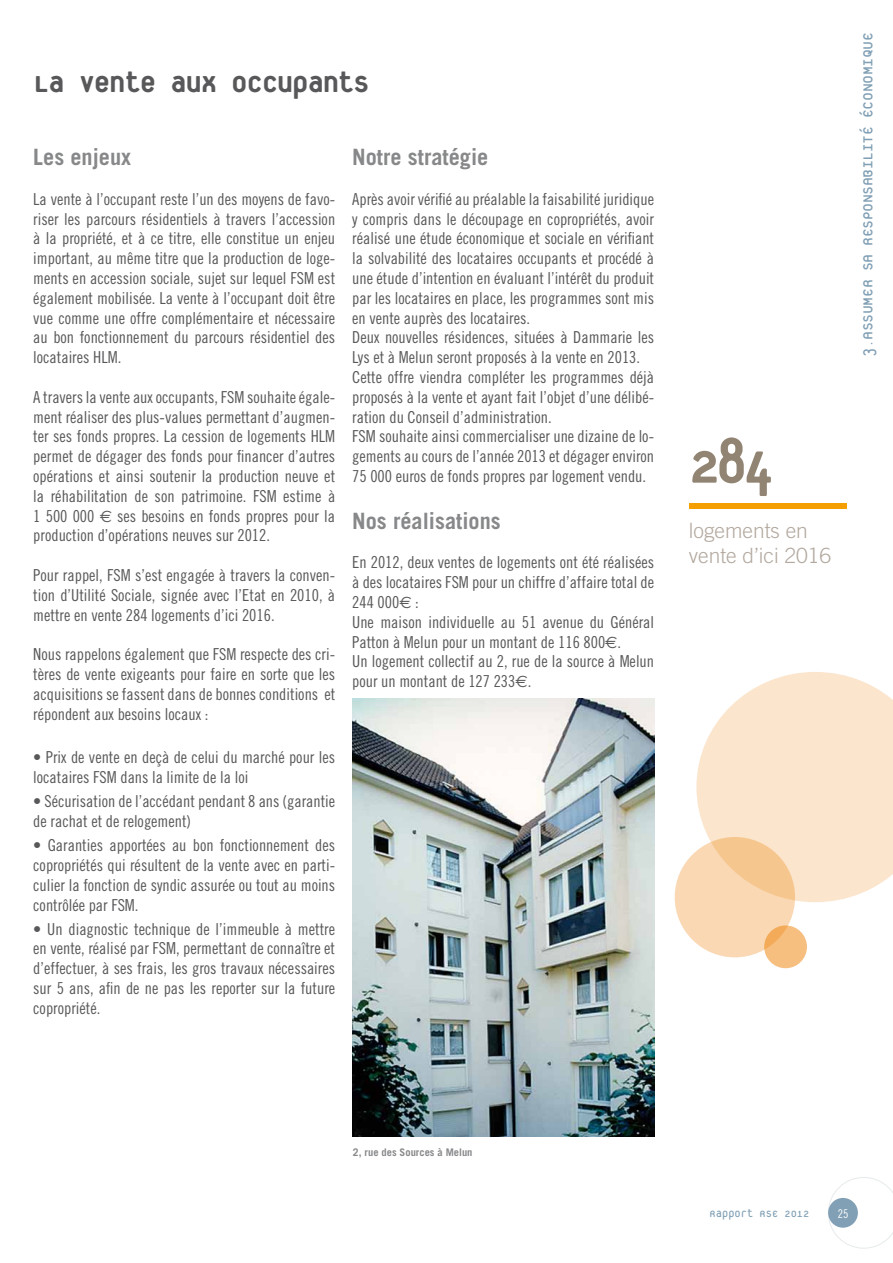
<style>
.page{position:relative;width:893px;height:1263px;background:#fff}
.page>*{position:absolute;margin:0;border:0;box-sizing:border-box;transform-origin:0 0}
.t1{font:800 67.5px "Platelet";color:#918473}
.t2{font:800 34.5px "Platelet";letter-spacing:-.02em;color:#58585a}
.t3{font:700 22.5px "Trade Gothic";color:#87888a}
.t4{font:300 21px/25.2px "Trade Gothic";color:#b2a89e}
.t5{font:19.5px "Platelet";letter-spacing:-.025em;color:#81a0b5}
.t6{font:16.5px/19.8px "Trade Gothic Cond Eighteen";color:#58585a;text-align:justify}
.t7{font:13.5px "Platelet";color:#81a0b5}
.t8{font:12px "Trade Gothic Cond Eighteen";color:#fff}
.t9{font:700 10.5px "Trade Gothic";color:#87888a}
.s1{font-family:"Euro Sans"}
</style>
<div class="page">
<svg style="left:828px;top:1177px;width:65px;height:71px"></svg>
<div style="left:828px;top:1198px;width:30px;height:30px;background:#81a0b5;border-radius:50%"></div>
<img style="left:353px;top:698px;width:302px;height:438px">
<div style="left:675px;top:837px;width:120px;height:120px;background:#f9d8b3;border-radius:50%"></div>
<svg style="left:764px;top:925px;width:43px;height:43px"></svg>
<svg style="left:696px;top:672px;width:197px;height:230px;fill:#fbe5cd"></svg>
<div style="left:689px;top:503px;width:157px;height:6px;background:#f49e00"></div>
<h2 class="t2" style="left:33px;top:68px;width:338px">La vente aux occupants</h2>
<h3 class="t3" style="left:33px;top:143px;width:99px">Les enjeux</h3>
<p class="t6" style="left:33px;top:189px;width:303px">La vente à l’occupant reste l’un des moyens de favo&shy;riser les parcours résidentiels à travers l’accession à la propriété, et à ce titre, elle constitue un enjeu important, au même titre que la production de loge&shy;ments en accession sociale, sujet sur lequel FSM est également mobilisée. La vente à l’occupant doit être vue comme une offre complémentaire et nécessaire au bon fonctionnement du parcours résidentiel des locataires HLM.</p>
<p class="t6" style="left:33px;top:387px;width:303px">A travers la vente aux occupants, FSM souhaite égale&shy;ment réaliser des plus-values permettant d’augmen&shy;ter ses fonds propres. La cession de logements HLM permet de dégager des fonds pour financer d’autres opérations et ainsi soutenir la production neuve et la réhabilitation de son patrimoine. FSM estime à 1 500 000 <span class="s1">€</span> ses besoins en fonds propres pour la production d’opérations neuves sur 2012.</p>
<p class="t6" style="left:33px;top:565px;width:303px">Pour rappel, FSM s’est engagée à travers la conven&shy;tion d’Utilité Sociale, signée avec l’Etat en 2010, à mettre en vente 284 logements d’ici 2016.</p>
<p class="t6" style="left:33px;top:644px;width:303px">Nous rappelons également que FSM respecte des cri&shy;tères de vente exigeants pour faire en sorte que les acquisitions se fassent dans de bonnes conditions et répondent aux besoins locaux :</p>
<p class="t6" style="left:33px;top:747px;width:303px">• Prix de vente en deçà de celui du marché pour les locataires FSM dans la limite de la loi</p>
<p class="t6" style="left:33px;top:791px;width:303px">• Sécurisation de l’accédant pendant 8 ans (garantie de rachat et de relogement)</p>
<p class="t6" style="left:33px;top:835px;width:303px">• Garanties apportées au bon fonctionnement des copropriétés qui résultent de la vente avec en parti&shy;culier la fonction de syndic assurée ou tout au moins contrôlée par FSM.</p>
<p class="t6" style="left:33px;top:919px;width:303px">• Un diagnostic technique de l’immeuble à mettre en vente, réalisé par FSM, permettant de connaître et d’effectuer, à ses frais, les gros travaux nécessaires sur 5 ans, afin de ne pas les reporter sur la future copropriété.</p>
<h3 class="t3" style="left:352px;top:143px;width:138px">Notre stratégie</h3>
<p class="t6" style="left:352px;top:189px;width:303px;text-align:left">Après avoir vérifié au préalable la faisabilité juridique y compris dans le découpage en copropriétés, avoir réalisé une étude économique et sociale en vérifiant la solvabilité des locataires occupants et procédé à une étude d’intention en évaluant l’intérêt du produit par les locataires en place, les programmes sont mis en vente auprès des locataires.<br>Deux nouvelles résidences, situées à Dammarie les Lys et à Melun seront proposés à la vente en 2013.<br>Cette offre viendra compléter les programmes déjà proposés à la vente et ayant fait l’objet d’une délibé&shy;ration du Conseil d’administration.<br>FSM souhaite ainsi commercialiser une dizaine de lo&shy;gements au cours de l’année 2013 et dégager environ 75 000 euros de fonds propres par logement vendu.</p>
<h3 class="t3" style="left:352px;top:507px;width:150px">Nos réalisations</h3>
<p class="t6" style="left:352px;top:552px;width:303px;text-align:left">En 2012, deux ventes de logements ont été réalisées à des locataires FSM pour un chiffre d’affaire total de 244 000<span class="s1">€</span> :<br>Une maison individuelle au 51 avenue du Général Patton à Melun pour un montant de 116 800<span class="s1">€</span>.<br>Un logement collectif au 2, rue de la source à Melun pour un montant de 127 233<span class="s1">€</span>.</p>
<p class="t5" style="left:859px;top:357px;width:323px;rotate:-90deg">3.Assumer sa responsabilité économique</p>
<h1 class="t1" style="left:689px;top:436px;width:87px">284</h1>
<p class="t4" style="left:689px;top:517px;width:144px">logements en vente d’ici 2016</p>
<p class="t9" style="left:353px;top:1146px;width:121px">2, rue des Sources à Melun</p>
<p class="t7" style="left:710px;top:1208px;width:101px">Rapport RSE 2012</p>
<p class="t8" style="left:838px;top:1206px;width:12px">25</p>
</div>
